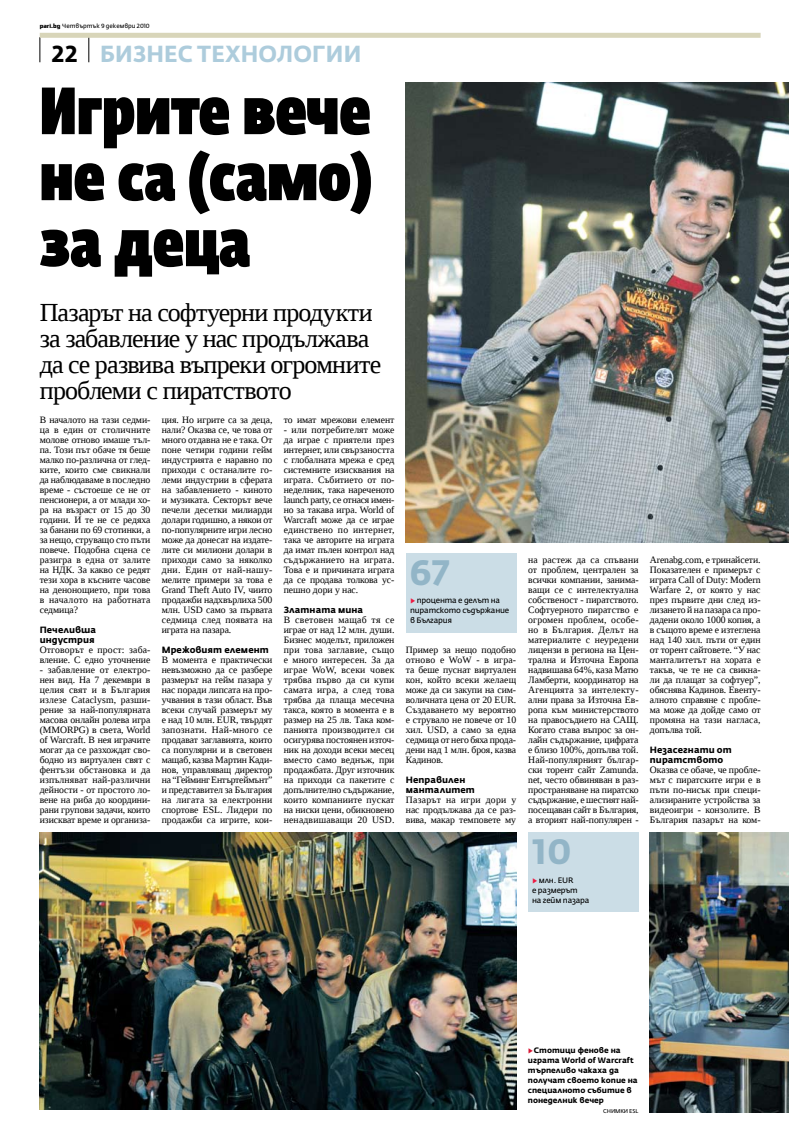
<style>
.page{position:relative;width:789px;height:1134px;background:#fff}
.page>*{position:absolute;margin:0;border:0;box-sizing:border-box;transform-origin:0 0}
.t1{font:66px/66px "Fedra Sans Dis Pro Heavy Cond";color:#000;text-align:justify}
.t2{font:700 35px "Fedra Sans Alt Pro";color:#92b5c7}
.t3{font:26px/26.1px "Liberation Serif";letter-spacing:-.035em;color:#000}
.t4{font:700 23px "Fedra Sans Alt Pro";letter-spacing:.01em;color:#adccdc;scale:.96 1}
.t5{font:9.7px/10px "Liberation Serif";letter-spacing:-.005em;color:#000;text-align:justify}
.t6{font:700 9px/10px "Fedra Sans Alt Pro";letter-spacing:.01em;color:#000}
.t7{font:700 7.8px/10px "Fedra Sans Alt Pro";color:#000}
.t8{font:7.8px/10px "Fedra Sans Alt Pro";letter-spacing:-.02em;color:#000}
.t9{font:6px "Fedra Sans Alt Pro";color:#000}
.t10{font:5.5px "Fedra Sans Alt Pro";letter-spacing:-.02em;color:#000}
.s1{font-family:"District";font-weight:500}
.s2{color:#000}
.s3{font-weight:700;color:#ed1941}
.s4{color:#d71635}
</style>
<div class="page">
<svg style="left:40px;top:38px;width:1px;height:24px"></svg>
<svg style="left:89px;top:38px;width:1px;height:24px"></svg>
<div style="left:40px;top:33px;width:720px;height:5px;background:#d8d5b9"></div>
<div style="left:527px;top:833px;width:111px;height:79px;background:#cbdde6"></div>
<img style="left:649px;top:833px;width:139px;height:280px">
<img style="left:405px;top:83px;width:383px;height:460px">
<img style="left:40px;top:833px;width:476px;height:276px">
<div style="left:405px;top:553px;width:111px;height:80px;background:#cbdde6"></div>
<p class="t9" style="left:40px;top:22px;width:111px"><span class="s1">pari.bg</span> Четвъртък 9 декември 2010</p>
<p class="t4" style="left:51px;top:40px;width:324px"><span class="s2">22</span> Бизнес технологии</p>
<p class="t1" style="left:40px;top:72px;width:333px">Игрите вече не са (само) за деца</p>
<p class="t3" style="left:40px;top:299px;width:343px">Пазарът на софтуерни продукти за забавление у нас продължава да се развива въпреки огромните проблеми с пиратството</p>
<p class="t5" style="left:40px;top:414px;width:112px">В началото на тази седми&shy;ца в един от столичните молове отново имаше тъл&shy;па. Този път обаче тя беше малко по-различна от глед&shy;ките, които сме свикнали да наблюдаваме в последно време - състоеше се не от пенсионери, а от млади хо&shy;ра на възраст от 15 до 30 години. И те не се редяха за банани по 69 стотинки, а за нещо, струващо сто пъти повече. Подобна сцена се разигра в една от залите на НДК. За какво се редят тези хора в късните часове на денонощието, при това в началото на работната седмица?</p>
<p class="t6" style="left:40px;top:625px;width:58px">Печеливша индустрия</p>
<p class="t5" style="left:40px;top:644px;width:112px">Отговорът е прост: заба&shy;вление. С едно уточнение</p>
<p class="t5" style="left:40px;top:664px;width:112px">- забавление от електро&shy;нен вид. На 7 декември в целия свят и в България излезе Cataclysm, разши&shy;рение за най-популярната масова онлайн ролева игра (MMORPG) в света, World of Warcraft. В нея играчите могат да се разхождат сво&shy;бодно из виртуален свят с фентъзи обстановка и да изпълняват най-различни дейности - от простото ло&shy;вене на риба до координи&shy;рани групови задачи, които изискват време и организа-</p>
<p class="t5" style="left:162px;top:414px;width:112px">ция. Но игрите са за деца, нали? Оказва се, че това от много отдавна не е така. От поне четири години гейм индустрията е наравно по приходи с останалите го&shy;леми индустрии в сферата на забавлението - киното и музиката. Секторът вече печели десетки милиарди долари годишно, а някои от по-популярните игри лесно може да донесат на издате&shy;лите си милиони долари в приходи само за няколко дни. Един от най-нашу&shy;мелите примери за това е Grand Theft Auto IV, чиито продажби надхвърлиха 500 млн. USD само за първата седмица след появата на играта на пазара.</p>
<p class="t6" style="left:162px;top:645px;width:108px">Мрежовият елемент</p>
<p class="t5" style="left:162px;top:654px;width:112px">В момента е практически невъзможно да се разбере размерът на гейм пазара у нас поради липсата на про&shy;учвания в тази област. Във всеки случай размерът му е над 10 млн. EUR, твърдят запознати. Най-много се продават заглавията, които са популярни и в световен мащаб, казва Мартин Кади&shy;нов, управляващ директор на “Гейминг Ентъртеймънт” и представител за България на лигата за електронни спортове ESL. Лидери по продажби са игрите, кои-</p>
<p class="t5" style="left:283px;top:414px;width:112px">то имат мрежови елемент</p>
<p class="t5" style="left:283px;top:424px;width:112px">- или потребителят може да играе с приятели през интернет, или свързаността с глобалната мрежа е сред системните изисквания на играта. Събитието от по&shy;неделник, така нареченото launch party, се отнася имен&shy;но за такава игра. World of Warcraft може да се играе единствено по интернет, така че авторите на играта да имат пълен контрол над съдържанието на играта.<br>Това е и причината играта да се продава толкова ус&shy;пешно дори у нас.</p>
<p class="t6" style="left:283px;top:605px;width:81px">Златната мина</p>
<p class="t5" style="left:283px;top:614px;width:112px">В световен мащаб тя се играе от над 12 млн. души.<br>Бизнес моделът, приложен при това заглавие, също е много интересен. За да играе WoW, всеки човек трябва първо да си купи самата игра, а след това трябва да плаща месечна такса, която в момента е в размер на 25 лв. Така ком&shy;панията производител си осигурява постоянен източ&shy;ник на доходи всеки месец вместо само веднъж, при продажбата. Друг източник на приходи са пакетите с допълнително съдържание, които компаниите пускат на ниски цени, обикновено ненадвишаващи 20 USD.</p>
<p class="t2" style="left:410px;top:551px;width:40px">67</p>
<p class="t8" style="left:410px;top:595px;width:101px"><span class="s3">▶</span> процента е делът на пиратското съдържание в България</p>
<p class="t5" style="left:405px;top:644px;width:112px">Пример за нещо подобно отново е WoW - в игра&shy;та беше пуснат виртуален кон, който всеки желаещ може да си закупи на сим&shy;воличната цена от 20 EUR.<br>Създаването му вероятно е струвало не повече от 10 хил. USD, а само за една седмица от него бяха прода&shy;дени над 1 млн. броя, казва Кадинов.</p>
<p class="t6" style="left:405px;top:775px;width:71px">Неправилен манталитет</p>
<p class="t5" style="left:405px;top:794px;width:112px">Пазарът на игри дори у нас продължава да се раз&shy;вива, макар темповете му</p>
<p class="t5" style="left:528px;top:554px;width:112px">на растеж да са спъвани от проблем, централен за всички компании, занима&shy;ващи се с интелектуална собственост - пиратството.<br>Софтуерното пиратство е огромен проблем, особе&shy;но в България. Делът на материалите с неуредени лицензи в региона на Цен&shy;трална и Източна Европа надвишава 64%, каза Матю Ламберти, координатор на Агенцията за интелекту&shy;ални права за Източна Ев&shy;ропа към министерството на правосъдието на САЩ.<br>Когато става въпрос за он&shy;лайн съдържание, цифрата е близо 100%, допълва той.<br>Най-популярният българ&shy;ски торент сайт Zamunda. net, често обвиняван в раз&shy;пространяване на пиратско съдържание, е шестият най&shy;посещаван сайт в България, а вторият най-популярен -</p>
<p class="t5" style="left:649px;top:554px;width:112px">Arenabg.com, е тринайсети.<br>Показателен е примерът с играта Call of Duty: Modern Warfare 2, от която у нас през първите дни след из&shy;лизането й на пазара са про&shy;дадени около 1000 копия, а в същото време е изтеглена над 140 хил. пъти от един от торент сайтовете. “У нас манталитетът на хората е такъв, че те не са свикна&shy;ли да плащат за софтуер”, обяснява Кадинов. Евенту&shy;алното справяне с пробле&shy;ма може да дойде само от промяна на тази нагласа, допълва той.</p>
<p class="t6" style="left:649px;top:745px;width:83px">Незасегнати от пиратството</p>
<p class="t5" style="left:649px;top:764px;width:112px">Оказва се обаче, че пробле&shy;мът с пиратските игри е в пъти по-нисък при специ&shy;ализираните устройства за видеоигри - конзолите. В България пазарът на ком-</p>
<p class="t2" style="left:532px;top:830px;width:41px">10</p>
<p class="t8" style="left:532px;top:875px;width:59px"><span class="s3">▶</span> млн. EUR<br>е размерът<br>на гейм пазара</p>
<p class="t7" style="left:527px;top:1045px;width:111px"><span class="s4">▶</span>Стотици фенове на играта World of Warcraft търпеливо чакаха да получат своето копие на специалното събитие в понеделник вечер</p>
<p class="t10" style="left:603px;top:1107px;width:36px">Снимки ESL</p>
</div>
